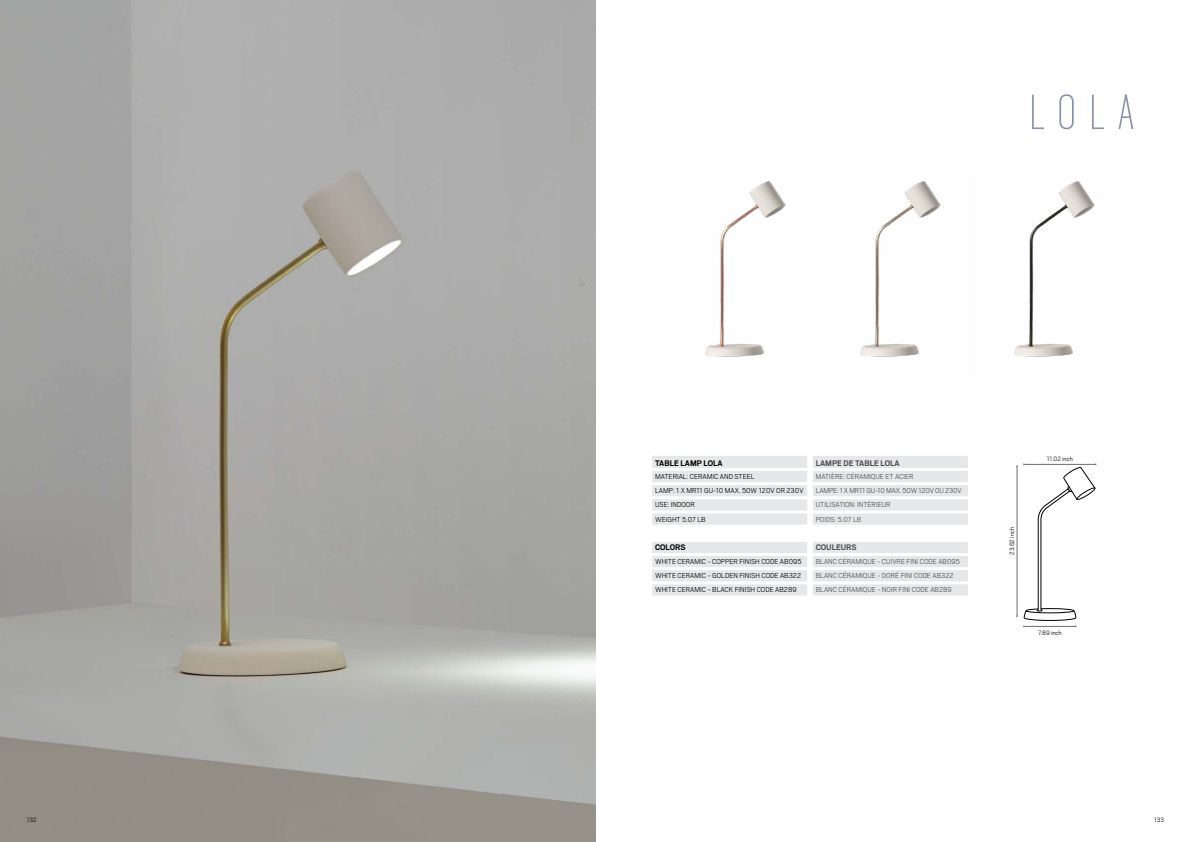
<style>
.page{position:relative;width:1191px;height:842px;background:#fff}
.page>*{position:absolute;margin:0;border:0;box-sizing:border-box;transform-origin:0 0}
.t1{font:100 55px "Scout Cond";color:#8990ab}
.t2{font:700 9px "Scout";color:#4d4d4f}
.t3{font:700 9px "Scout";color:#000}
.t4{font:300 8px "Scout";color:#000}
.t5{font:300 8px "Scout";color:#4d4d4f}
.t6{font:300 8px "Scout";letter-spacing:-.02em;color:#4d4d4f}
.t7{font:300 7px "Scout";color:#000}
</style>
<div class="page">
<img style="left:0;top:0;width:595px;height:842px">
<img style="left:860px;top:181px;width:81px;height:176px">
<img style="left:1014px;top:181px;width:81px;height:176px">
<img style="left:705px;top:181px;width:81px;height:176px">
<svg style="left:652px;top:456px;width:316px;height:139px;fill:#e6e7e8"></svg>
<hr style="left:652px;top:468px;width:155px;height:3px;background:#fff">
<svg style="left:807px;top:468px;width:6px;height:3px"></svg>
<hr style="left:813px;top:468px;width:155px;height:3px;background:#fff">
<hr style="left:652px;top:482px;width:155px;height:3px;background:#fff">
<svg style="left:807px;top:482px;width:6px;height:3px"></svg>
<hr style="left:813px;top:482px;width:155px;height:3px;background:#fff">
<hr style="left:652px;top:496px;width:155px;height:3px;background:#fff">
<svg style="left:807px;top:496px;width:6px;height:3px"></svg>
<hr style="left:813px;top:496px;width:155px;height:3px;background:#fff">
<hr style="left:652px;top:510px;width:155px;height:3px;background:#fff">
<svg style="left:807px;top:510px;width:6px;height:3px"></svg>
<hr style="left:813px;top:510px;width:155px;height:3px;background:#fff">
<hr style="left:652px;top:525px;width:155px;height:3px;background:#fff">
<svg style="left:807px;top:525px;width:6px;height:3px"></svg>
<hr style="left:813px;top:525px;width:155px;height:3px;background:#fff">
<hr style="left:652px;top:539px;width:155px;height:3px;background:#fff">
<svg style="left:807px;top:539px;width:6px;height:3px"></svg>
<hr style="left:813px;top:539px;width:155px;height:3px;background:#fff">
<hr style="left:652px;top:553px;width:155px;height:3px;background:#fff">
<svg style="left:807px;top:553px;width:6px;height:3px"></svg>
<hr style="left:813px;top:553px;width:155px;height:3px;background:#fff">
<hr style="left:652px;top:567px;width:155px;height:3px;background:#fff">
<svg style="left:807px;top:567px;width:6px;height:3px"></svg>
<hr style="left:813px;top:567px;width:155px;height:3px;background:#fff">
<hr style="left:652px;top:581px;width:155px;height:3px;background:#fff">
<svg style="left:807px;top:581px;width:6px;height:3px"></svg>
<hr style="left:813px;top:581px;width:155px;height:3px;background:#fff">
<svg style="left:1016px;top:463px;width:80px;height:164px"></svg>
<h1 class="t1" style="left:1029px;top:76px;width:106px">LOLA</h1>
<p class="t3" style="left:655px;top:457px;width:69px">TABLE LAMP LOLA</p>
<p class="t2" style="left:815px;top:457px;width:85px">LAMPE DE TABLE LOLA</p>
<p class="t4" style="left:655px;top:471px;width:101px">MATERIAL: CERAMIC AND STEEL</p>
<p class="t5" style="left:815px;top:471px;width:99px">MATIÈRE: CÉRAMIQUE ET ACIER</p>
<p class="t4" style="left:655px;top:486px;width:150px">LAMP: 1 X MR11 GU-10 MAX. 50W 120V OR 230V</p>
<p class="t6" style="left:815px;top:486px;width:147px">LAMPE: 1 X MR11 GU-10 MAX. 50W 120V OU 230V</p>
<p class="t4" style="left:655px;top:500px;width:41px">USE: INDOOR</p>
<p class="t5" style="left:815px;top:500px;width:76px">UTILISATION: INTÉRIEUR</p>
<p class="t4" style="left:655px;top:514px;width:52px">WEIGHT 5.07 LB</p>
<p class="t5" style="left:815px;top:514px;width:47px">POIDS: 5.07 LB</p>
<p class="t3" style="left:655px;top:542px;width:32px">COLORS</p>
<p class="t2" style="left:815px;top:542px;width:42px">COULEURS</p>
<p class="t4" style="left:655px;top:556px;width:148px">WHITE CERAMIC - COPPER FINISH CODE AB095</p>
<p class="t5" style="left:815px;top:556px;width:146px">BLANC CÉRAMIQUE - CUIVRE FINI CODE AB095</p>
<p class="t4" style="left:655px;top:571px;width:148px">WHITE CERAMIC - GOLDEN FINISH CODE AB322</p>
<p class="t5" style="left:815px;top:571px;width:139px">BLANC CÉRAMIQUE - DORÉ FINI CODE AB322</p>
<p class="t4" style="left:655px;top:585px;width:143px">WHITE CERAMIC - BLACK FINISH CODE AB289</p>
<p class="t5" style="left:815px;top:585px;width:138px">BLANC CÉRAMIQUE - NOIR FINI CODE AB289</p>
<p class="t7" style="left:1007px;top:555px;width:29px;rotate:-90deg">23.62 inch</p>
<p class="t7" style="left:1046px;top:455px;width:28px">11.02 inch</p>
<p class="t7" style="left:1038px;top:628px;width:25px">7.89 inch</p>
<p class="t7" style="left:27px;top:815px;width:11px">132</p>
<p class="t7" style="left:1154px;top:815px;width:12px">133</p>
</div>
